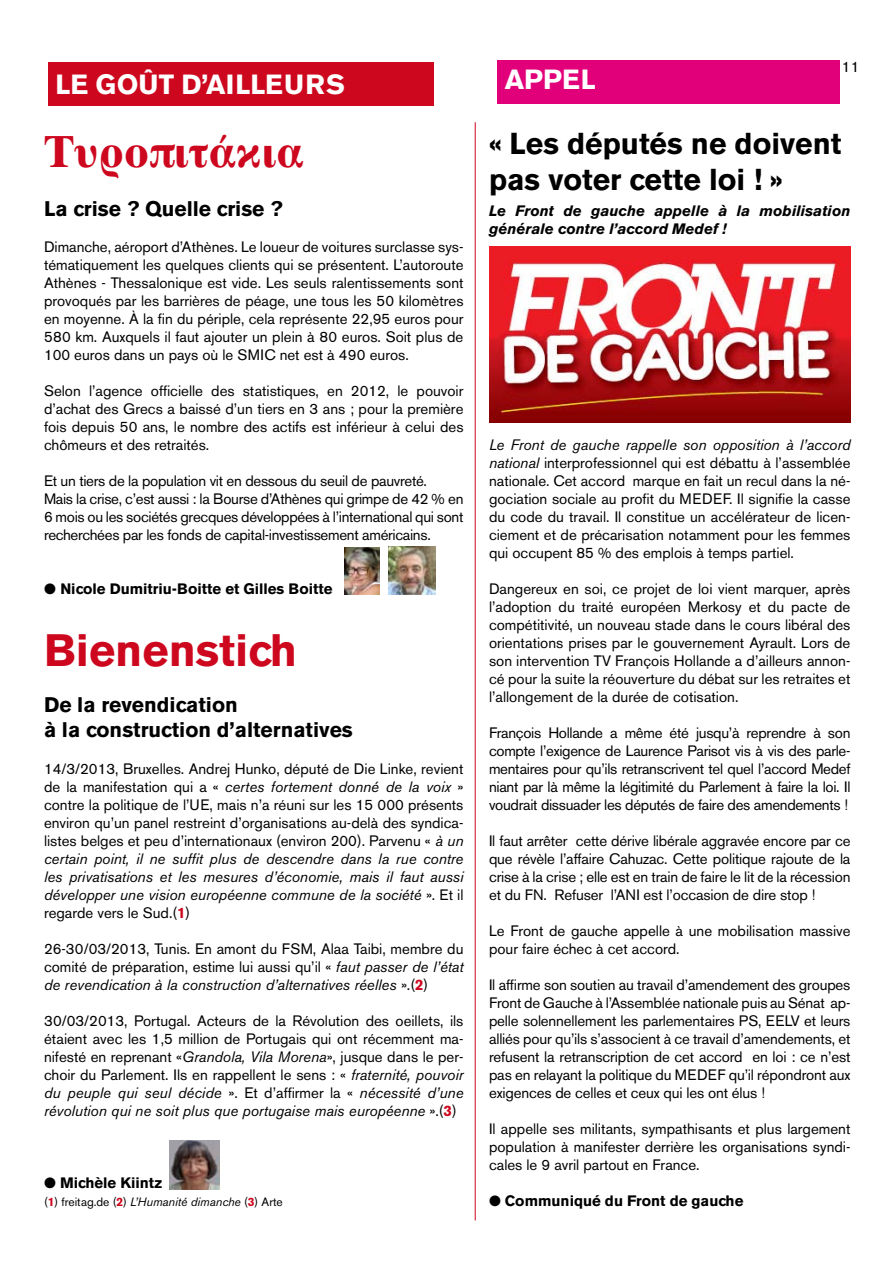
<style>
.page{position:relative;width:893px;height:1263px;background:#fff}
.page>*{position:absolute;margin:0;border:0;box-sizing:border-box;transform-origin:0 0}
.t1{font:700 45px "Times";color:#cd071e}
.t2{font:700 45px "Akzidenz Grotesk BE";color:#cd071e}
.t3{font:700 30px/36px "Akzidenz Grotesk BE";color:#000}
.t4{font:700 27.45px "Akzidenz Grotesk BE";letter-spacing:.01em;color:#fff}
.t5{font:700 21px/25.2px "Akzidenz Grotesk BE";color:#000}
.t6{font:15px/18px "Akzidenz Grotesk BE";color:#000;text-align:justify}
.t7{font:15px/18px "Akzidenz Grotesk BE";letter-spacing:-.02em;color:#000}
.t8{font:700 15px "Akzidenz Grotesk BE";color:#000}
.t9{font:italic 700 15px/18px "Akzidenz Grotesk BE";color:#000}
.t10{font:12px "Akzidenz Grotesk BE";color:#000}
.s1{font-style:italic}
.s2{font-weight:700;color:#cd071e}
</style>
<div class="page">
<hr style="left:475px;top:122px;width:1px;height:1098px;background:#cd071e">
<div style="left:48px;top:62px;width:386px;height:44px;background:#cd071e"></div>
<img style="left:170px;top:1140px;width:49px;height:49px">
<div style="left:497px;top:60px;width:342px;height:43px;background:#e2007a"></div>
<img style="left:489px;top:247px;width:361px;height:176px">
<img style="left:388px;top:547px;width:48px;height:47px">
<img style="left:344px;top:547px;width:35px;height:47px">
<h3 class="t4" style="left:56px;top:69px;width:291px">LE GOÛT D’AILLEURS</h3>
<h1 class="t1" style="left:44px;top:109px;width:261px">Τυροπιτάκια</h1>
<h3 class="t5" style="left:44px;top:196px;width:240px">La crise ? Quelle crise ?</h3>
<p class="t6" style="left:44px;top:238px;width:421px">Dimanche, aéroport d’Athènes. Le loueur de voitures surclasse sys&shy;tématiquement les quelques clients qui se présentent. L’autoroute Athènes - Thessalonique est vide. Les seuls ralentissements sont provoqués par les barrières de péage, une tous les 50 kilomètres en moyenne. À la fin du périple, cela représente 22,95 euros pour 580 km. Auxquels il faut ajouter un plein à 80 euros. Soit plus de 100 euros dans un pays où le SMIC net est à 490 euros.</p>
<p class="t6" style="left:44px;top:382px;width:421px">Selon l’agence officielle des statistiques, en 2012, le pouvoir d’achat des Grecs a baissé d’un tiers en 3 ans ; pour la première fois depuis 50 ans, le nombre des actifs est inférieur à celui des chômeurs et des retraités.</p>
<p class="t7" style="left:44px;top:472px;width:421px">Et un tiers de la population vit en dessous du seuil de pauvreté.<br>Mais la crise, c’est aussi : la Bourse d’Athènes qui grimpe de 42 % en 6 mois ou les sociétés grecques développées à l’international qui sont recherchées par les fonds de capital-investissement américains.</p>
<p class="t8" style="left:44px;top:580px;width:290px">● Nicole Dumitriu-Boitte et Gilles Boitte</p>
<h1 class="t2" style="left:44px;top:624px;width:255px">Bienenstich</h1>
<h3 class="t5" style="left:44px;top:692px;width:310px">De la revendication<br>à la construction d’alternatives</h3>
<p class="t6" style="left:44px;top:760px;width:421px">14/3/2013, Bruxelles. Andrej Hunko, député de Die Linke, revient de la manifestation qui a « <span class="s1">certes fortement donné de la voix</span> » contre la politique de l’UE, mais n’a réuni sur les 15 000 présents environ qu’un panel restreint d’organisations au-delà des syndica&shy;listes belges et peu d’internationaux (environ 200). Parvenu « <span class="s1">à un certain point, il ne suffit plus de descendre dans la rue contre les privatisations et les mesures d’économie, mais il faut aussi développer une vision européenne commune de la société</span> ». Et il regarde vers le Sud.(<span class="s2">1</span>)</p>
<p class="t6" style="left:44px;top:940px;width:421px">26-30/03/2013, Tunis. En amont du FSM, Alaa Taibi, membre du comité de préparation, estime lui aussi qu’il « <span class="s1">faut passer de l’état de revendication à la construction d’alternatives réelles</span> ».(<span class="s2">2</span>)</p>
<p class="t6" style="left:44px;top:1012px;width:421px">30/03/2013, Portugal. Acteurs de la Révolution des oeillets, ils étaient avec les 1,5 million de Portugais qui ont récemment ma&shy;nifesté en reprenant «<span class="s1">Grandola, Vila Morena</span>», jusque dans le per&shy;choir du Parlement. Ils en rappellent le sens : « <span class="s1">fraternité, pouvoir du peuple qui seul décide</span> ». Et d’affirmer la « <span class="s1">nécessité d’une révolution qui ne soit plus que portugaise mais européenne</span> ».(<span class="s2">3</span>)</p>
<p class="t8" style="left:44px;top:1174px;width:120px">● Michèle Kiintz</p>
<p class="t10" style="left:44px;top:1195px;width:240px">(<span class="s2">1</span>) freitag.de (<span class="s2">2</span>) <span class="s1">L’Humanité dimanche</span> (<span class="s2">3</span>) Arte</p>
<h3 class="t4" style="left:505px;top:63px;width:20px">appel</h3>
<p class="t6" style="left:842px;top:58px;width:19px">11</p>
<h2 class="t3" style="left:489px;top:126px;width:354px">« Les députés ne doivent pas voter cette loi ! »</h2>
<p class="t9" style="left:489px;top:202px;width:363px">Le Front de gauche appelle à la mobilisation générale contre l’accord Medef !</p>
<p class="t6" style="left:489px;top:436px;width:363px"><span class="s1">Le Front de gauche rappelle son opposition à l’accord national</span> interprofessionnel qui est débattu à l’assemblée nationale. Cet accord marque en fait un recul dans la né&shy;gociation sociale au profit du MEDEF. Il signifie la casse du code du travail. Il constitue un accélérateur de licen&shy;ciement et de précarisation notamment pour les femmes qui occupent 85 % des emplois à temps partiel.</p>
<p class="t6" style="left:489px;top:580px;width:363px">Dangereux en soi, ce projet de loi vient marquer, après l’adoption du traité européen Merkosy et du pacte de compétitivité, un nouveau stade dans le cours libéral des orientations prises par le gouvernement Ayrault. Lors de son intervention TV François Hollande a d’ailleurs annon&shy;cé pour la suite la réouverture du débat sur les retraites et l’allongement de la durée de cotisation.</p>
<p class="t6" style="left:489px;top:724px;width:363px">François Hollande a même été jusqu’à reprendre à son compte l’exigence de Laurence Parisot vis à vis des parle&shy;mentaires pour qu’ils retranscrivent tel quel l’accord Medef niant par là même la légitimité du Parlement à faire la loi. Il voudrait dissuader les députés de faire des amendements !</p>
<p class="t6" style="left:489px;top:832px;width:363px">Il faut arrêter cette dérive libérale aggravée encore par ce que révèle l’affaire Cahuzac. Cette politique rajoute de la crise à la crise ; elle est en train de faire le lit de la récession et du FN. Refuser l’ANI est l’occasion de dire stop !</p>
<p class="t6" style="left:489px;top:922px;width:363px">Le Front de gauche appelle à une mobilisation massive pour faire échec à cet accord.</p>
<p class="t6" style="left:489px;top:976px;width:363px">Il affirme son soutien au travail d’amendement des groupes Front de Gauche à l’Assemblée nationale puis au Sénat ap&shy;pelle solennellement les parlementaires PS, EELV et leurs alliés pour qu’ils s’associent à ce travail d’amendements, et refusent la retranscription de cet accord en loi : ce n’est pas en relayant la politique du MEDEF qu’il répondront aux exigences de celles et ceux qui les ont élus !</p>
<p class="t6" style="left:489px;top:1120px;width:363px">Il appelle ses militants, sympathisants et plus largement population à manifester derrière les organisations syndi&shy;cales le 9 avril partout en France.</p>
<p class="t8" style="left:489px;top:1192px;width:256px">● Communiqué du Front de gauche</p>
</div>
